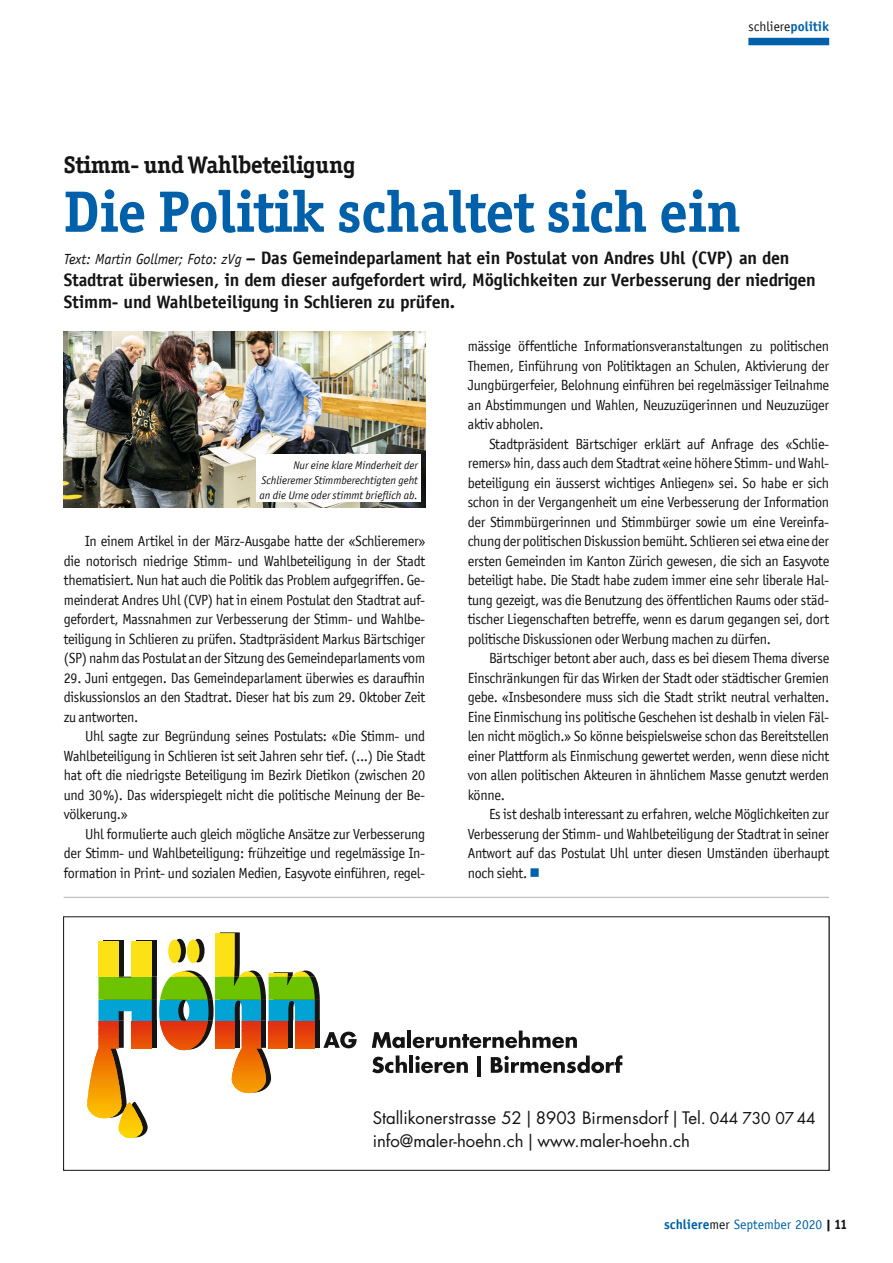
<style>
.page{position:relative;width:893px;height:1263px;background:#fff}
.page>*{position:absolute;margin:0;border:0;box-sizing:border-box;transform-origin:0 0}
.Titel{font:700 58.5px "Officina Ser ITC";color:#0061aa}
.Übertitel{font:700 24px "Officina Ser ITC";letter-spacing:-.01em;color:#131413}
.Titel-2{font:700 18px/21.6px "Officina Sans LT";letter-spacing:-.01em;color:#131413}
.t1{font:16.8px/23px "Futura";color:#131413}
.Lauftext_nach_Untert{font:14.7px/19.5px "Officina San ITC";letter-spacing:-.02em;color:#131413;text-align:justify;scale:.96 1}
.t2{font:13.5px "Officina San ITC";color:#0061aa}
.Thema_links{font:13.5px "Officina Sans LT";color:#131413}
.Bildlegenden_rechts{font:italic 11.25px/15px "Officina San ITC";color:#131413;text-align:justify}
.s1{font-weight:700;color:#0061aa}
.s2{font-weight:400;font-style:italic;font-size:14.7px}
.s3{color:#0061aa}
.s4{font-size:15.9px}
.s5{font-family:"Officina Sans LT";font-weight:700}
.s6{font-family:"Officina Sans LT";color:#131413}
.s7{font-family:"Officina Sans LT"}
.s8{font-family:"Officina Ser ITC";font-weight:700;color:#131413}
</style>
<div class="page">
<div style="left:748px;top:38px;width:81px;height:7px;background:#0061aa"></div>
<hr style="left:64px;top:897px;width:765px;height:1px;background:#afafb0">
<img style="left:64px;top:332px;width:361px;height:175px">
<div style="left:256px;top:454px;width:165px;height:48px;background:#fff"></div>
<svg style="left:87px;top:932px;width:536px;height:206px"></svg>
<p class="Thema_links" style="left:748px;top:19px;width:82px">schliere<span class="s1">politik</span></p>
<p class="Übertitel" style="left:64px;top:150px;width:293px">Stimm- und Wahlbeteiligung</p>
<p class="Titel" style="left:64px;top:176px;width:678px">Die Politik schaltet sich ein</p>
<p class="Titel-2" style="left:64px;top:247px;width:754px"><span class="s2">Text: Martin Gollmer; Foto: zVg</span> – Das Gemeindeparlament hat ein Postulat von Andres Uhl (CVP) an den<br>Stadtrat überwiesen, in dem dieser aufgefordert wird, Möglichkeiten zur Verbesserung der niedrigen<br>Stimm- und Wahlbeteiligung in Schlieren zu prüfen.</p>
<p class="Bildlegenden_rechts" style="left:260px;top:457px;width:160px;text-indent:34px">Nur eine klare Minderheit der Schlieremer Stimmberechtigten geht an die Urne oder stimmt brieflich ab.</p>
<p class="Lauftext_nach_Untert" style="left:64px;top:531px;width:378px;text-indent:21px">In einem Artikel in der März-Ausgabe hatte der «Schlieremer» die notorisch niedrige Stimm- und Wahlbeteiligung in der Stadt thematisiert. Nun hat auch die Politik das Problem aufgegriffen. Ge&shy;meinderat Andres Uhl (CVP) hat in einem Postulat den Stadtrat auf&shy;gefordert, Massnahmen zur Verbesserung der Stimm- und Wahlbe&shy;teiligung in Schlieren zu prüfen. Stadtpräsident Markus Bärtschiger (SP) nahm das Postulat an der Sitzung des Gemeindeparlaments vom</p>
<p class="Lauftext_nach_Untert" style="left:64px;top:668px;width:378px">29. Juni entgegen. Das Gemeindeparlament überwies es daraufhin diskussionslos an den Stadtrat. Dieser hat bis zum 29. Oktober Zeit zu antworten.</p>
<p class="Lauftext_nach_Untert" style="left:64px;top:726px;width:378px;text-indent:21px">Uhl sagte zur Begründung seines Postulats: «Die Stimm- und Wahlbeteiligung in Schlieren ist seit Jahren sehr tief. (...) Die Stadt hat oft die niedrigste Beteiligung im Bezirk Dietikon (zwischen 20 und 30%). Das widerspiegelt nicht die politische Meinung der Be&shy;völkerung.»</p>
<p class="Lauftext_nach_Untert" style="left:64px;top:824px;width:378px;text-indent:21px">Uhl formulierte auch gleich mögliche Ansätze zur Verbesserung der Stimm- und Wahlbeteiligung: frühzeitige und regelmässige In&shy;formation in Print- und sozialen Medien, Easyvote einführen, regel-</p>
<p class="Lauftext_nach_Untert" style="left:468px;top:336px;width:378px">mässige öffentliche Informationsveranstaltungen zu politischen Themen, Einführung von Politiktagen an Schulen, Aktivierung der Jungbürgerfeier, Belohnung einführen bei regelmässiger Teilnahme an Abstimmungen und Wahlen, Neuzuzügerinnen und Neuzuzüger aktiv abholen.</p>
<p class="Lauftext_nach_Untert" style="left:468px;top:434px;width:378px;text-indent:21px">Stadtpräsident Bärtschiger erklärt auf Anfrage des «Schlie&shy;remers» hin, dass auch dem Stadtrat «eine höhere Stimm- und Wahl&shy;beteiligung ein äusserst wichtiges Anliegen» sei. So habe er sich schon in der Vergangenheit um eine Verbesserung der Information der Stimmbürgerinnen und Stimmbürger sowie um eine Vereinfa&shy;chung der politischen Diskussion bemüht. Schlieren sei etwa eine der ersten Gemeinden im Kanton Zürich gewesen, die sich an Easyvote beteiligt habe. Die Stadt habe zudem immer eine sehr liberale Hal&shy;tung gezeigt, was die Benutzung des öffentlichen Raums oder städ&shy;tischer Liegenschaften betreffe, wenn es darum gegangen sei, dort politische Diskussionen oder Werbung machen zu dürfen.</p>
<p class="Lauftext_nach_Untert" style="left:468px;top:648px;width:378px;text-indent:21px">Bärtschiger betont aber auch, dass es bei diesem Thema diverse Einschränkungen für das Wirken der Stadt oder städtischer Gremien gebe. «Insbesondere muss sich die Stadt strikt neutral verhalten.<br>Eine Einmischung ins politische Geschehen ist deshalb in vielen Fäl&shy;len nicht möglich.» So könne beispielsweise schon das Bereitstellen einer Plattform als Einmischung gewertet werden, wenn diese nicht von allen politischen Akteuren in ähnlichem Masse genutzt werden könne.</p>
<p class="Lauftext_nach_Untert" style="left:468px;top:804px;width:378px;text-indent:21px">Es ist deshalb interessant zu erfahren, welche Möglichkeiten zur Verbesserung der Stimm- und Wahlbeteiligung der Stadtrat in seiner Antwort auf das Postulat Uhl unter diesen Umständen überhaupt noch sieht. <span class="s3">■</span></p>
<p class="t1" style="left:373px;top:1107px;width:444px">Stallikonerstrasse 52|8903 Birmensdorf|Tel. <span class="s4">044 730 07 44 </span>info@maler-hoehn.ch|www.maler-hoehn.ch</p>
<p class="t2" style="left:664px;top:1217px;width:185px"><span class="s5">schliere</span><span class="s6">mer</span> September <span class="s7">2020</span> <span class="s8">| 11</span></p>
</div>
